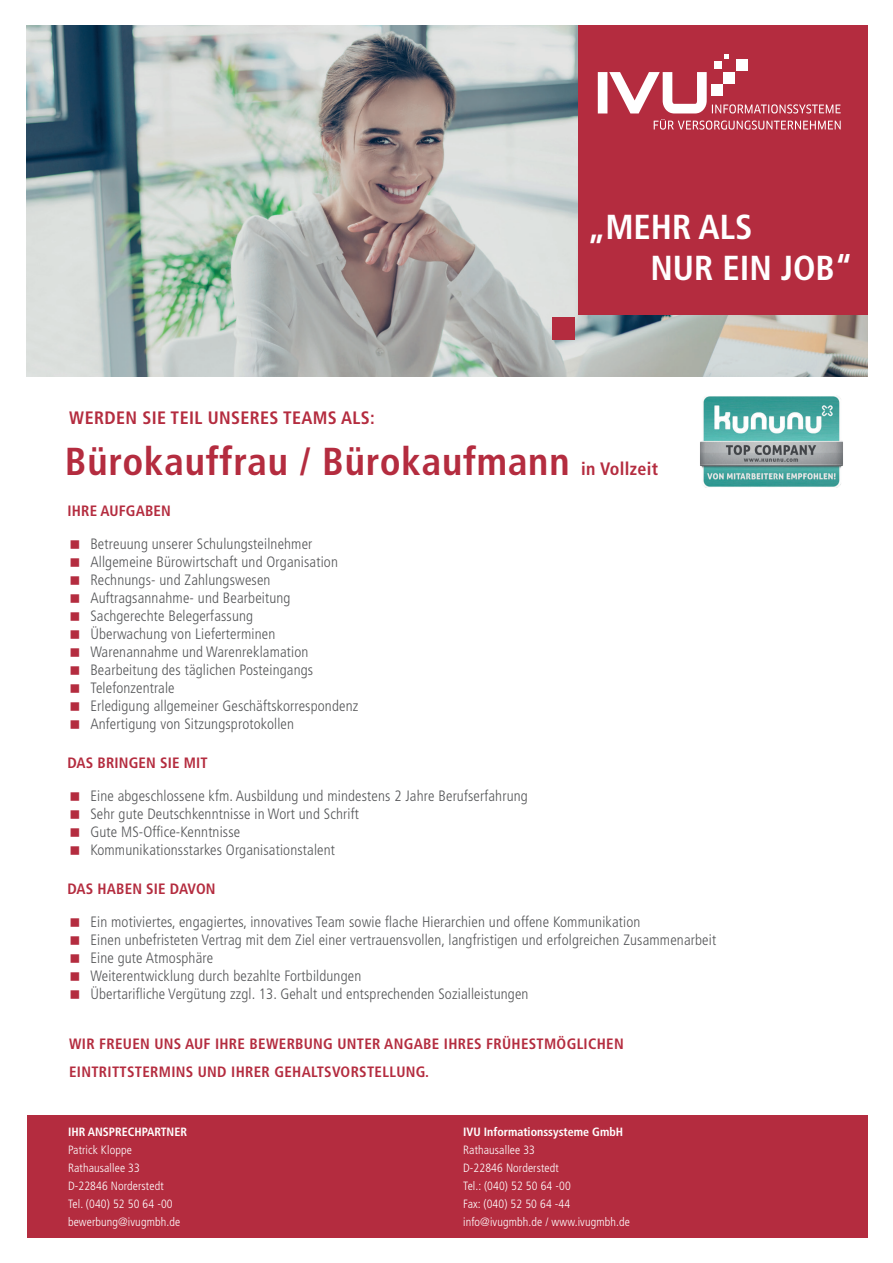
<style>
.page{position:relative;width:893px;height:1263px;background:#fff}
.page>*{position:absolute;margin:0;border:0;box-sizing:border-box;transform-origin:0 0}
.t1{font:700 condensed 39px "Frutiger LT Std";letter-spacing:.02em;color:#b42c3f}
.t2{font:700 condensed 34.65px/41.5px "Frutiger LT Std";color:#fff}
.t3{font:700 condensed 18px "Frutiger LT Std";letter-spacing:.02em;color:#b42c3f}
.t4{font:300 condensed 15px/18px "Frutiger LT Std";letter-spacing:.01em;color:#57585a}
.t5{font:700 condensed 15px/28.2px "Frutiger LT Std";letter-spacing:.02em;color:#b42c3f}
.t6{font:300 condensed 12px/18px "Frutiger LT Std";letter-spacing:.01em;color:#fff}
.t7{font:700 condensed 12px "Frutiger LT Std";color:#fff}
.s1{font-size:18px}
</style>
<div class="page">
<img style="left:27px;top:26px;width:840px;height:350px">
<div style="left:27px;top:1115px;width:840px;height:122px;background:#b42c3f"></div>
<div style="left:578px;top:26px;width:289px;height:289px;background:#b42c3f"></div>
<div style="left:552px;top:317px;width:23px;height:23px;background:#b42c3f"></div>
<div style="left:736px;top:60px;width:11px;height:11px;background:#fff"></div>
<div style="left:714px;top:61px;width:8px;height:8px;background:#fff"></div>
<svg style="left:724px;top:54px;width:4px;height:4px"></svg>
<svg style="left:598px;top:72px;width:243px;height:41px"></svg>
<svg style="left:654px;top:119px;width:187px;height:11px"></svg>
<img style="left:700px;top:396px;width:143px;height:92px">
<p class="t3" style="left:69px;top:407px;width:307px">WERDEN SIE TEIL UNSERES TEAMS ALS:</p>
<h2 class="t2" style="left:650px;top:206px;width:204px;text-indent:-63px">„MEHR ALS<br>NUR EIN JOB“</h2>
<h1 class="t1" style="left:65px;top:439px;width:595px">Bürokauffrau / Bürokaufmann <span class="s1">in Vollzeit</span></h1>
<p class="t5" style="left:68px;top:496px;width:105px">IHRE AUFGABEN</p>
<p class="t4" style="left:90px;top:535px;width:269px">Betreuung unserer Schulungsteilnehmer Allgemeine Bürowirtschaft und Organisation Rechnungs- und Zahlungswesen Auftragsannahme- und Bearbeitung Sachgerechte Belegerfassung<br>Überwachung von Lieferterminen Warenannahme und Warenreklamation Bearbeitung des täglichen Posteingangs Telefonzentrale<br>Erledigung allgemeiner Geschäftskorrespondenz Anfertigung von Sitzungsprotokollen</p>
<p class="t5" style="left:68px;top:748px;width:142px">DAS BRINGEN SIE MIT</p>
<p class="t4" style="left:90px;top:787px;width:439px">Eine abgeschlossene kfm. Ausbildung und mindestens 2 Jahre Berufserfahrung Sehr gute Deutschkenntnisse in Wort und Schrift<br>Gute MS-Office-Kenntnisse<br>Kommunikationsstarkes Organisationstalent</p>
<p class="t5" style="left:68px;top:874px;width:150px">DAS HABEN SIE DAVON</p>
<p class="t4" style="left:90px;top:913px;width:627px">Ein motiviertes, engagiertes, innovatives Team sowie flache Hierarchien und offene Kommunikation<br>Einen unbefristeten Vertrag mit dem Ziel einer vertrauensvollen, langfristigen und erfolgreichen Zusammenarbeit Eine gute Atmosphäre<br>Weiterentwicklung durch bezahlte Fortbildungen<br>Übertarifliche Vergütung zzgl. 13. Gehalt und entsprechenden Sozialleistungen</p>
<p class="t5" style="left:69px;top:1029px;width:556px">WIR FREUEN UNS AUF IHRE BEWERBUNG UNTER ANGABE IHRES FRÜHESTMÖGLICHEN<br>EINTRITTSTERMINS UND IHRER GEHALTSVORSTELLUNG.</p>
<p class="t7" style="left:68px;top:1125px;width:121px">IHR ANSPRECHPARTNER</p>
<p class="t6" style="left:68px;top:1141px;width:114px">Patrick Kloppe<br>Rathausallee 33<br>D-22846 Norderstedt<br>Tel. (040) 52 50 64 -00 bewerbung@ivugmbh.de</p>
<p class="t7" style="left:463px;top:1125px;width:162px">IVU Informationssysteme GmbH</p>
<p class="t6" style="left:463px;top:1141px;width:168px">Rathausallee 33<br>D-22846 Norderstedt<br>Tel.: (040) 52 50 64 -00<br>Fax: (040) 52 50 64 -44 info@ivugmbh.de / www.ivugmbh.de</p>
</div>
